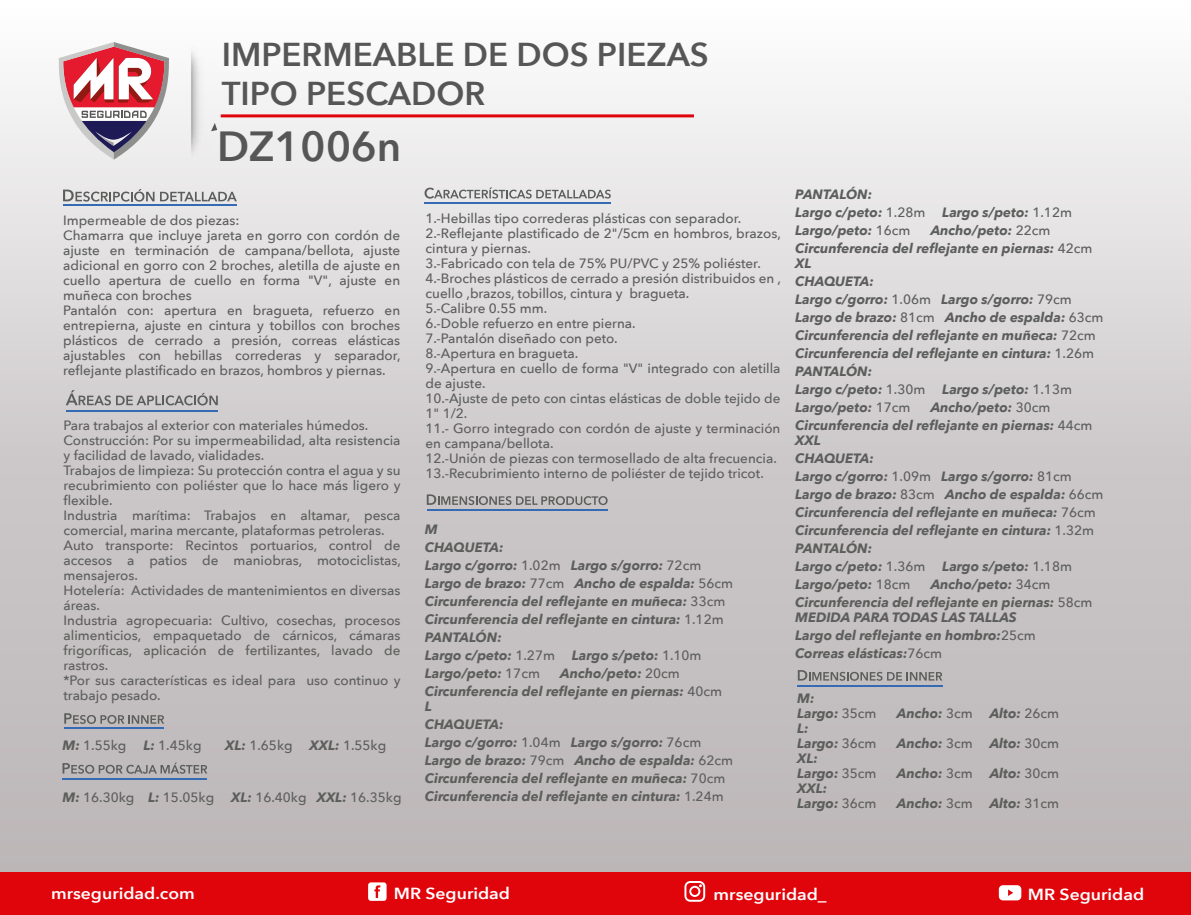
<style>
.page{position:relative;width:1191px;height:915px;background:#fff}
.page>*{position:absolute;margin:0;border:0;box-sizing:border-box;transform-origin:0 0}
.t1{font:600 42px "Avenir Next";color:#575656}
.t2{font:600 33px/39.6px "Avenir Next";color:#575656}
.t3{font:600 16.05px "Avenir Next";color:#fff;scale:1.1 1}
.t4{font:500 13.5px/15px "Avenir Next";color:#5c5e5c}
.t5{font:italic 700 13.5px/18px "Avenir Next";color:#5c5e5c}
.s1{font-weight:700;font-style:italic}
.s2{font-weight:500;font-style:normal}
</style>
<div class="page">
<div style="left:0;top:0;width:1191px;height:914px;background:linear-gradient(to bottom,#f8f7f8,#b0aaac)"></div>
<div style="left:0;top:872px;width:1191px;height:42px;background:#e0040b"></div>
<svg style="left:368px;top:882px;width:18px;height:18px"></svg>
<svg style="left:684px;top:881px;width:21px;height:20px"></svg>
<svg style="left:998px;top:885px;width:23px;height:15px"></svg>
<svg style="left:59px;top:42px;width:108px;height:118px"></svg>
<img style="left:167px;top:32px;width:114px;height:138px">
<svg style="left:211px;top:123px;width:6px;height:8px"></svg>
<hr style="left:221px;top:114px;width:473px;height:3px;background:#e0040b">
<svg style="left:63px;top:189px;width:91px;height:12px"></svg>
<svg style="left:160px;top:192px;width:77px;height:9px"></svg>
<hr style="left:63px;top:204px;width:174px;height:2px;background:#356bb3">
<svg style="left:66px;top:390px;width:152px;height:15px;background:#b3b1b2"></svg>
<hr style="left:66px;top:410px;width:152px;height:1px;background:#356bb3">
<svg style="left:798px;top:670px;width:144px;height:10px"></svg>
<hr style="left:797px;top:684px;width:145px;height:2px;background:#356bb3">
<svg style="left:427px;top:494px;width:180px;height:11px;background:#a4a2a3"></svg>
<hr style="left:427px;top:509px;width:180px;height:1px;background:#356bb3">
<svg style="left:64px;top:713px;width:100px;height:10px"></svg>
<hr style="left:64px;top:726px;width:100px;height:2px;background:#356bb3">
<svg style="left:62px;top:762px;width:145px;height:11px;background:#a19e9f"></svg>
<hr style="left:62px;top:777px;width:145px;height:2px;background:#356bb3">
<svg style="left:424px;top:187px;width:187px;height:11px;background:#bebdbd"></svg>
<hr style="left:424px;top:203px;width:187px;height:1px;background:#356bb3">
<h2 class="t2" style="left:222px;top:33px;width:489px">IMPERMEABLE DE DOS PIEZAS<br>TIPO PESCADOR</h2>
<h1 class="t1" style="left:217px;top:111px;width:186px">DZ1006n</h1>
<p class="t4" style="left:63px;top:212px;width:339px">Impermeable de dos piezas:<br>Chamarra que incluye jareta en gorro con cordón de ajuste en terminación de campana/bellota, ajuste adicional en gorro con 2 broches, aletilla de ajuste en cuello apertura de cuello en forma "V", ajuste en muñeca con broches<br>Pantalón con: apertura en bragueta, refuerzo en entrepierna, ajuste en cintura y tobillos con broches plásticos de cerrado a presión, correas elásticas ajustables con hebillas correderas y separador, reflejante plastificado en brazos, hombros y piernas.</p>
<p class="t4" style="left:63px;top:417px;width:339px">Para trabajos al exterior con materiales húmedos.<br>Construcción: Por su impermeabilidad, alta resistencia y facilidad de lavado, vialidades.<br>Trabajos de limpieza: Su protección contra el agua y su recubrimiento con poliéster que lo hace más ligero y flexible.<br>Industria marítima: Trabajos en altamar, pesca comercial, marina mercante, plataformas petroleras.<br>Auto transporte: Recintos portuarios, control de accesos a patios de maniobras, motociclistas, mensajeros.<br>Hotelería: Actividades de mantenimientos en diversas áreas.<br>Industria agropecuaria: Cultivo, cosechas, procesos alimenticios, empaquetado de cárnicos, cámaras frigoríficas, aplicación de fertilizantes, lavado de rastros.<br>*Por sus características es ideal para uso continuo y trabajo pesado.</p>
<p class="t4" style="left:62px;top:737px;width:140px"><span class="s1">M:</span> 1.55kg <span class="s1">L:</span> 1.45kg</p>
<p class="t4" style="left:225px;top:737px;width:69px"><span class="s1">XL:</span> 1.65kg</p>
<p class="t4" style="left:309px;top:737px;width:78px"><span class="s1">XXL:</span> 1.55kg</p>
<p class="t4" style="left:62px;top:788px;width:340px"><span class="s1">M:</span> 16.30kg <span class="s1">L:</span> 15.05kg <span class="s1">XL:</span> 16.40kg <span class="s1">XXL:</span> 16.35kg</p>
<p class="t4" style="left:425px;top:210px;width:357px">1.-Hebillas tipo correderas plásticas con separador.<br>2.-Reflejante plastificado de 2"/5cm en hombros, brazos, cintura y piernas.<br>3.-Fabricado con tela de 75% PU/PVC y 25% poliéster.<br>4.-Broches plásticos de cerrado a presión distribuidos en , cuello ,brazos, tobillos, cintura y bragueta.<br>5.-Calibre 0.55 mm.<br>6.-Doble refuerzo en entre pierna.<br>7.-Pantalón diseñado con peto.<br>8.-Apertura en bragueta.<br>9.-Apertura en cuello de forma "V" integrado con aletilla de ajuste.<br>10.-Ajuste de peto con cintas elásticas de doble tejido de 1" 1/2.<br>11.- Gorro integrado con cordón de ajuste y terminación en campana/bellota.<br>12.-Unión de piezas con termosellado de alta frecuencia.<br>13.-Recubrimiento interno de poliéster de tejido tricot.</p>
<p class="t5" style="left:425px;top:519px;width:310px">M<br>CHAQUETA:<br>Largo c/gorro: <span class="s2">1.02m</span> Largo s/gorro: <span class="s2">72cm<br></span>Largo de brazo: <span class="s2">77cm</span> Ancho de espalda: <span class="s2">56cm<br></span>Circunferencia del reflejante en muñeca: <span class="s2">33cm<br></span>Circunferencia del reflejante en cintura: <span class="s2">1.12m<br></span>PANTALÓN:<br>Largo c/peto: <span class="s2">1.27m</span></p>
<p class="t5" style="left:572px;top:645px;width:131px">Largo s/peto: <span class="s2">1.10m</span></p>
<p class="t5" style="left:425px;top:663px;width:117px">Largo/peto: <span class="s2">17cm</span></p>
<p class="t5" style="left:425px;top:663px;width:299px;text-indent:135px">Ancho/peto: <span class="s2">20cm<br></span>Circunferencia del reflejante en piernas: <span class="s2">40cm</span></p>
<p class="t5" style="left:425px;top:696px;width:310px">L<br>CHAQUETA:<br>Largo c/gorro: <span class="s2">1.04m</span> Largo s/gorro: <span class="s2">76cm<br></span>Largo de brazo: <span class="s2">79cm</span> Ancho de espalda: <span class="s2">62cm<br></span>Circunferencia del reflejante en muñeca: <span class="s2">70cm<br></span>Circunferencia del reflejante en cintura: <span class="s2">1.24m</span></p>
<p class="t5" style="left:795px;top:185px;width:278px">PANTALÓN:<br>Largo c/peto: <span class="s2">1.28m</span> Largo s/peto: <span class="s2">1.12m<br></span>Largo/peto: <span class="s2">16cm</span></p>
<p class="t5" style="left:795px;top:221px;width:299px;text-indent:135px">Ancho/peto: <span class="s2">22cm<br></span>Circunferencia del reflejante en piernas: <span class="s2">42cm</span></p>
<p class="t5" style="left:795px;top:254px;width:310px">XL<br>CHAQUETA:<br>Largo c/gorro: <span class="s2">1.06m</span> Largo s/gorro: <span class="s2">79cm<br></span>Largo de brazo: <span class="s2">81cm</span> Ancho de espalda: <span class="s2">63cm<br></span>Circunferencia del reflejante en muñeca: <span class="s2">72cm<br></span>Circunferencia del reflejante en cintura: <span class="s2">1.26m<br></span>PANTALÓN:<br>Largo c/peto: <span class="s2">1.30m</span> Largo s/peto: <span class="s2">1.13m<br></span>Largo/peto: <span class="s2">17cm</span></p>
<p class="t5" style="left:795px;top:398px;width:299px;text-indent:135px">Ancho/peto: <span class="s2">30cm<br></span>Circunferencia del reflejante en piernas: <span class="s2">44cm</span></p>
<p class="t5" style="left:795px;top:431px;width:310px">XXL<br>CHAQUETA:<br>Largo c/gorro: <span class="s2">1.09m</span> Largo s/gorro: <span class="s2">81cm<br></span>Largo de brazo: <span class="s2">83cm</span> Ancho de espalda: <span class="s2">66cm<br></span>Circunferencia del reflejante en muñeca: <span class="s2">76cm<br></span>Circunferencia del reflejante en cintura: <span class="s2">1.32m<br></span>PANTALÓN:<br>Largo c/peto: <span class="s2">1.36m</span> Largo s/peto: <span class="s2">1.18m<br></span>Largo/peto: <span class="s2">18cm</span></p>
<p class="t5" style="left:795px;top:575px;width:299px;text-indent:135px">Ancho/peto: <span class="s2">34cm<br></span>Circunferencia del reflejante en piernas: <span class="s2">58cm</span></p>
<p class="t5" style="left:795px;top:608px;width:242px">MEDIDA PARA TODAS LAS TALLAS<br>Largo del reflejante en hombro:<span class="s2">25cm<br></span>Correas elásticas:<span class="s2">76cm</span></p>
<p class="t5" style="left:797px;top:690px;width:81px;line-height:15px">M:<br>Largo: <span class="s2">35cm</span></p>
<p class="t5" style="left:897px;top:703px;width:164px">Ancho: <span class="s2">3cm</span> Alto: <span class="s2">26cm</span></p>
<p class="t5" style="left:797px;top:720px;width:81px;line-height:15px">L:<br>Largo: <span class="s2">36cm</span></p>
<p class="t5" style="left:797px;top:750px;width:81px;line-height:15px">XL:<br>Largo: <span class="s2">35cm</span></p>
<p class="t5" style="left:797px;top:780px;width:81px;line-height:15px">XXL:<br>Largo: <span class="s2">36cm</span></p>
<p class="t5" style="left:897px;top:733px;width:164px">Ancho: <span class="s2">3cm</span> Alto: <span class="s2">30cm</span></p>
<p class="t5" style="left:897px;top:763px;width:164px">Ancho: <span class="s2">3cm</span> Alto: <span class="s2">30cm</span></p>
<p class="t5" style="left:897px;top:793px;width:164px">Ancho: <span class="s2">3cm</span> Alto: <span class="s2">31cm</span></p>
<p class="t3" style="left:51px;top:879px;width:132px">mrseguridad.com</p>
<p class="t3" style="left:394px;top:879px;width:107px">MR Seguridad</p>
<p class="t3" style="left:713px;top:879px;width:104px">mrseguridad_</p>
<p class="t3" style="left:1028px;top:880px;width:107px">MR Seguridad</p>
</div>
